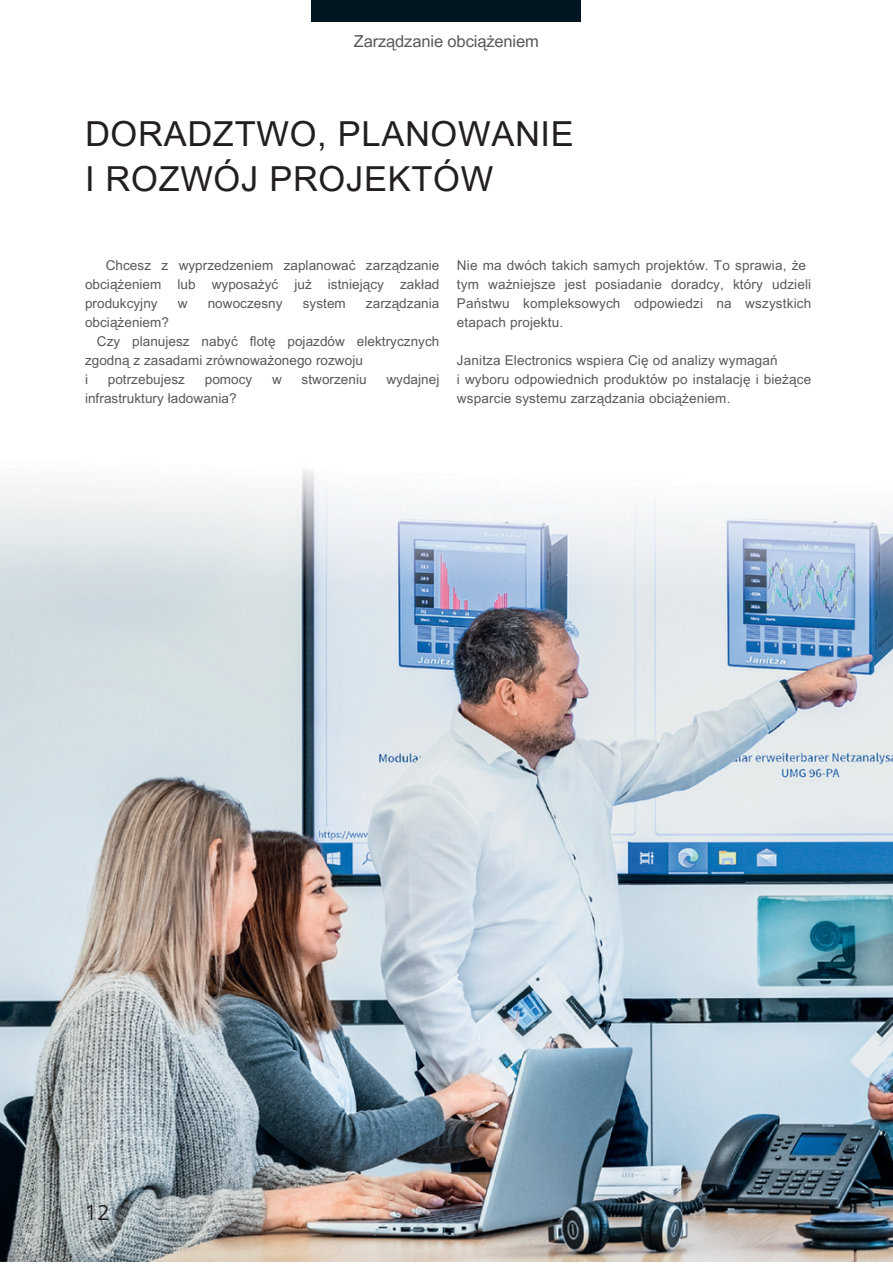
<style>
.page{position:relative;width:893px;height:1264px;background:#fff}
.page>*{position:absolute;margin:0;border:0;box-sizing:border-box;transform-origin:0 0}
.t1{font:34.5px "Arial MT Pro";letter-spacing:.02em;color:#231f20}
.t2{font:21px "Open Sans";color:#231f20}
.t3{font:16.5px "Arial MT Pro";letter-spacing:-.005em;color:#58585a}
.t4{font:13.5px/19px "Arial MT Pro";letter-spacing:.01em;color:#58585a}
</style>
<div class="page">
<img style="left:0;top:469px;width:892px;height:792px">
<div style="left:312px;top:0;width:269px;height:21px;background:#001722"></div>
<p class="t3" style="left:353px;top:35px;width:187px">Zarządzanie obciążeniem</p>
<p class="t1" style="left:85px;top:121px;width:490px">DORADZTWO, PLANOWANIE</p>
<p class="t1" style="left:85px;top:166px;width:410px">I ROZWÓJ PROJEKTÓW</p>
<p class="t4" style="left:85px;top:257px;width:356px;text-align:justify;text-indent:21px">Chcesz z wyprzedzeniem zaplanować zarządzanie obciążeniem lub wyposażyć już istniejący zakład produkcyjny</p>
<p class="t4" style="left:178px;top:295px;width:11px">w</p>
<p class="t4" style="left:208px;top:295px;width:76px">nowoczesny</p>
<p class="t4" style="left:303px;top:295px;width:45px">system</p>
<p class="t4" style="left:366px;top:295px;width:75px">zarządzania</p>
<p class="t4" style="left:85px;top:314px;width:85px">obciążeniem?</p>
<p class="t4" style="left:85px;top:333px;width:356px;text-indent:12px">Czy planujesz nabyć flotę pojazdów elektrycznych zgodną z zasadami zrównoważonego rozwoju</p>
<p class="t4" style="left:85px;top:372px;width:4px">i</p>
<p class="t4" style="left:108px;top:372px;width:79px">potrzebujesz</p>
<p class="t4" style="left:205px;top:372px;width:49px">pomocy</p>
<p class="t4" style="left:272px;top:372px;width:11px">w</p>
<p class="t4" style="left:301px;top:372px;width:67px">stworzeniu</p>
<p class="t4" style="left:386px;top:372px;width:54px">wydajnej</p>
<p class="t4" style="left:85px;top:391px;width:153px">infrastruktury ładowania?</p>
<p class="t4" style="left:457px;top:257px;width:356px">Nie ma dwóch takich samych projektów. To sprawia, że tym ważniejsze jest posiadanie doradcy, który udzieli Państwu kompleksowych odpowiedzi na wszystkich etapach projektu.</p>
<p class="t4" style="left:457px;top:352px;width:322px">Janitza Electronics wspiera Cię od analizy wymagań</p>
<p class="t4" style="left:457px;top:372px;width:356px">i wyboru odpowiednich produktów po instalację i bieżące wsparcie systemu zarządzania obciążeniem.</p>
<p class="t2" style="left:85px;top:1197px;width:26px">12</p>
</div>
